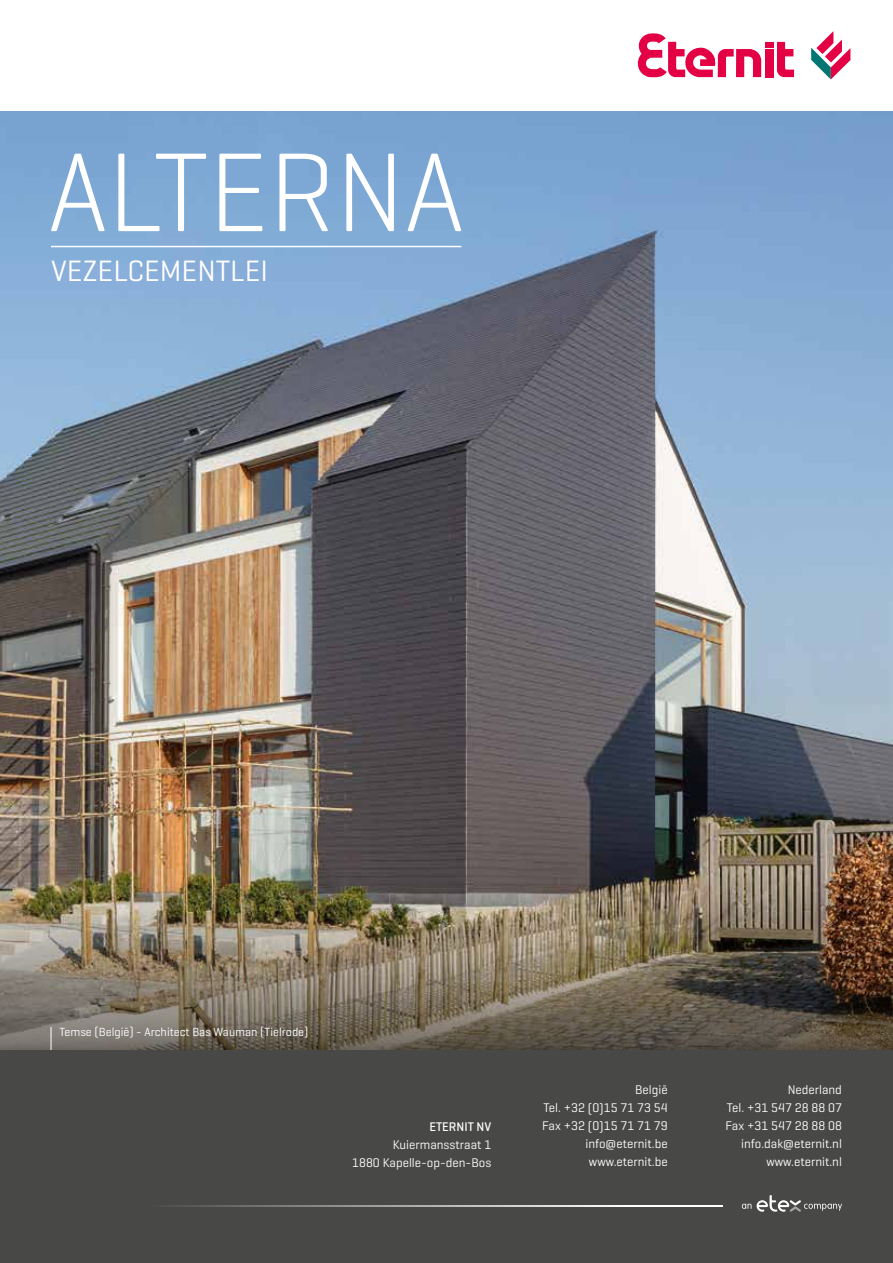
<style>
.page{position:relative;width:893px;height:1263px;background:#fff}
.page>*{position:absolute;margin:0;border:0;box-sizing:border-box;transform-origin:0 0}
.t1{font:300 114px "Geogrotesque";color:#fff}
.t2{font:30px "Geogrotesque";color:#fff}
.t3{font:12.75px/18px "Geogrotesque";color:#fff;text-align:right}
.t4{font:500 12.75px "Geogrotesque";color:#fff}
.t5{font:12px "Geogrotesque";color:#fff}
</style>
<div class="page">
<img style="left:0;top:111px;width:893px;height:769px">
<img style="left:0;top:880px;width:893px;height:170px">
<svg style="left:638px;top:33px;width:123px;height:45px"></svg>
<div style="left:765px;top:49px;width:8px;height:28px;background:#e40044"></div>
<div style="left:765px;top:42px;width:8px;height:6px;background:#e40044"></div>
<svg style="left:777px;top:42px;width:17px;height:35px"></svg>
<svg style="left:811px;top:31px;width:39px;height:48px"></svg>
<hr style="left:51px;top:246px;width:410px;height:1px;background:#fff">
<hr style="left:51px;top:1027px;width:1px;height:64px;background:#fff">
<div style="left:0;top:1050px;width:893px;height:213px;background:#484847"></div>
<svg style="left:742px;top:1204px;width:9px;height:5px"></svg>
<svg style="left:757px;top:1195px;width:85px;height:17px"></svg>
<hr style="left:38px;top:1205px;width:685px;height:2px;background:#fff">
<h1 class="t1" style="left:48px;top:121px;width:417px">ALTERNA</h1>
<h2 class="t2" style="left:51px;top:252px;width:219px">VEZELCEMENTLEI</h2>
<p class="t5" style="left:60px;top:1024px;width:250px">Temse (België) - Architect Bas Wauman (Tielrode)</p>
<p class="t4" style="left:429px;top:1118px;width:63px">ETERNIT NV</p>
<p class="t3" style="left:352px;top:1135px;width:141px">Kuiermansstraat 1<br>1880 Kapelle-op-den-Bos</p>
<p class="t3" style="left:542px;top:1080px;width:127px">België<br>Tel. +32 (0)15 71 73 54<br>Fax +32 (0)15 71 71 79 info@eternit.be www.eternit.be</p>
<p class="t3" style="left:725px;top:1080px;width:118px">Nederland<br>Tel. +31 547 28 88 07<br>Fax +31 547 28 88 08 info.dak@eternit.nl www.eternit.nl</p>
</div>
